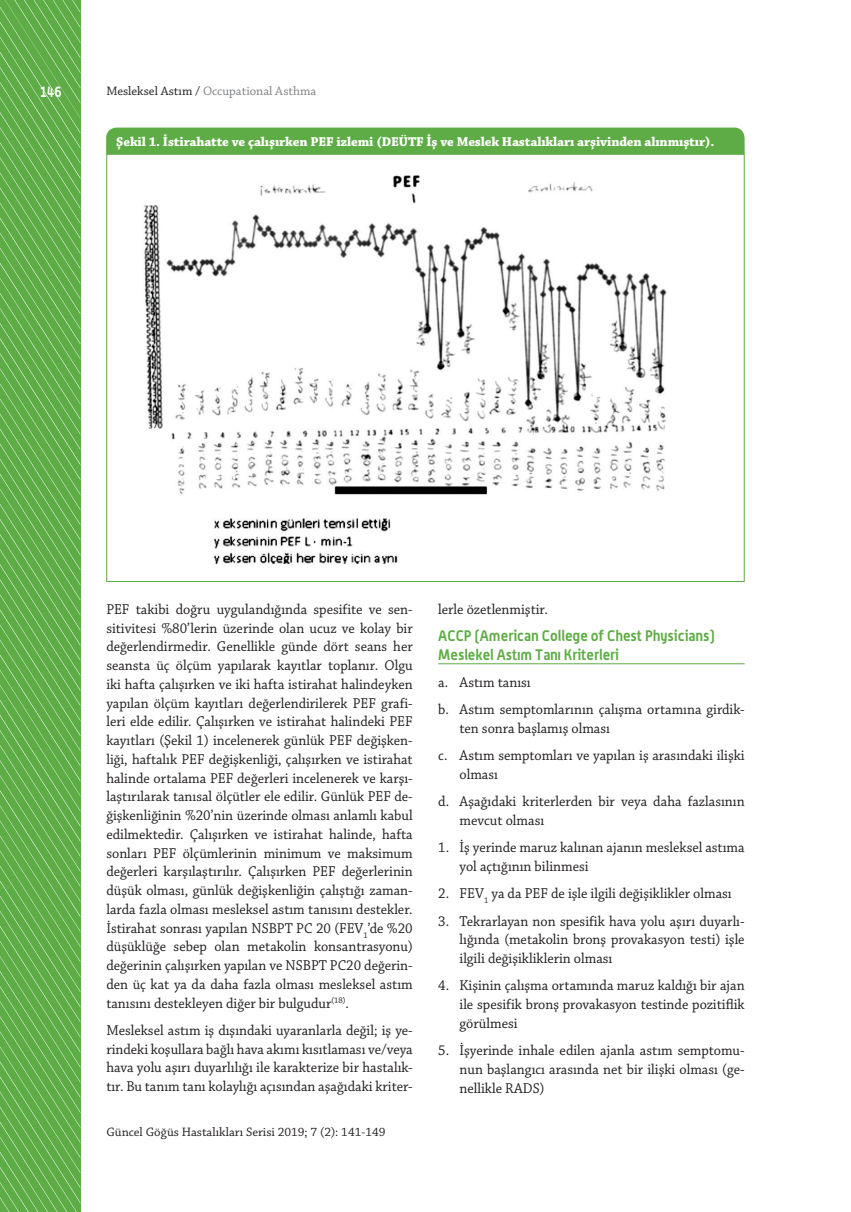
<style>
.page{position:relative;width:851px;height:1212px;background:#fff}
.page>*{position:absolute;margin:0;border:0;box-sizing:border-box;transform-origin:0 0}
.t1{font:15px/18.8px "Chaparral Pro";color:#231f20;text-align:justify;scale:.95 1}
.t2{font:700 15px/18.8px "Alwyn OT";color:#5eac45;scale:.95 1}
.t3{font:700 15px "Alwyn OT";color:#fff;scale:.85 1}
.t4{font:700 13.5px "Chaparral Pro";letter-spacing:-.01em;color:#fff}
.t5{font:12.9px "Chaparral Pro";color:#231f20}
.t6{font:12.9px "Chaparral Pro";color:#808285}
.s1{color:#231f20}
</style>
<div class="page">
<svg style="left:0;top:0;width:80px;height:1212px;background:#67b04f"></svg>
<hr style="left:438px;top:663px;width:306px;height:1px;background:#5eac45">
<div style="left:106px;top:128px;width:638px;height:26px;background:#5eac45"></div>
<img style="left:143px;top:175px;width:524px;height:389px">
<p class="t3" style="left:40px;top:82px;width:28px">146</p>
<p class="t6" style="left:106px;top:83px;width:211px"><span class="s1">Mesleksel Astım /</span> Occupational Asthma</p>
<p class="t4" style="left:116px;top:134px;width:599px">Şekil 1. İstirahatte ve çalışırken PEF izlemi (DEÜTF İş ve Meslek Hastalıkları arşivinden alınmıştır).</p>
<p class="t1" style="left:106px;top:600px;width:324px">PEF takibi doğru uygulandığında spesifite ve sen&shy;sitivitesi %80’lerin üzerinde olan ucuz ve kolay bir değerlendirmedir. Genellikle günde dört seans her seansta üç ölçüm yapılarak kayıtlar toplanır. Olgu iki hafta çalışırken ve iki hafta istirahat halindeyken yapılan ölçüm kayıtları değerlendirilerek PEF grafi&shy;leri elde edilir. Çalışırken ve istirahat halindeki PEF kayıtları (Şekil 1) incelenerek günlük PEF değişken&shy;liği, haftalık PEF değişkenliği, çalışırken ve istirahat halinde ortalama PEF değerleri incelenerek ve karşı&shy;laştırılarak tanısal ölçütler ele edilir. Günlük PEF de&shy;ğişkenliğinin %20’nin üzerinde olması anlamlı kabul edilmektedir. Çalışırken ve istirahat halinde, hafta sonları PEF ölçümlerinin minimum ve maksimum değerleri karşılaştırılır. Çalışırken PEF değerlerinin düşük olması, günlük değişkenliğin çalıştığı zaman&shy;larda fazla olması mesleksel astım tanısını destekler.<br>İstirahat sonrası yapılan NSBPT PC 20 (FEV<sub>1</sub>’de %20 düşüklüğe sebep olan metakolin konsantrasyonu) değerinin çalışırken yapılan ve NSBPT PC20 değerin&shy;den üç kat ya da daha fazla olması mesleksel astım tanısını destekleyen diğer bir bulgudur<sup>(18)</sup>.</p>
<p class="t1" style="left:106px;top:1021px;width:324px">Mesleksel astım iş dışındaki uyaranlarla değil; iş ye&shy;rindeki koşullara bağlı hava akımı kısıtlaması ve/veya hava yolu aşırı duyarlılığı ile karakterize bir hastalık&shy;tır. Bu tanım tanı kolaylığı açısından aşağıdaki kriter-</p>
<p class="t5" style="left:106px;top:1125px;width:281px">Güncel Göğüs Hastalıkları Serisi 2019; 7 (2): 141-149</p>
<p class="t1" style="left:438px;top:600px;width:117px">lerle özetlenmiştir.</p>
<p class="t2" style="left:438px;top:626px;width:292px">ACCP (American College of Chest Physicians)<br>Meslekel Astım Tanı Kriterleri</p>
<p class="t1" style="left:438px;top:669px;width:324px;line-height:27.3px">a. Astım tanısı<br>b. Astım semptomlarının çalışma ortamına girdik-</p>
<p class="t1" style="left:438px;top:715px;width:324px;line-height:27.3px;text-indent:21px">ten sonra başlamış olması<br>c. Astım semptomları ve yapılan iş arasındaki ilişki</p>
<p class="t1" style="left:438px;top:761px;width:324px;line-height:27.3px;text-indent:21px">olması<br>d. Aşağıdaki kriterlerden bir veya daha fazlasının</p>
<p class="t1" style="left:459px;top:812px;width:91px">mevcut olması</p>
<p class="t1" style="left:459px;top:839px;width:301px;text-indent:-21px">1. İş yerinde maruz kalınan ajanın mesleksel astıma yol açtığının bilinmesi</p>
<p class="t1" style="left:438px;top:885px;width:310px">2. FEV<sub>1</sub> ya da PEF de işle ilgili değişiklikler olması</p>
<p class="t1" style="left:459px;top:912px;width:301px;text-indent:-21px">3. Tekrarlayan non spesifik hava yolu aşırı duyarlı&shy;lığında (metakolin bronş provakasyon testi) işle ilgili değişikliklerin olması</p>
<p class="t1" style="left:459px;top:977px;width:301px;text-indent:-21px">4. Kişinin çalışma ortamında maruz kaldığı bir ajan ile spesifik bronş provakasyon testinde pozitiflik görülmesi</p>
<p class="t1" style="left:459px;top:1042px;width:301px;text-indent:-21px">5. İşyerinde inhale edilen ajanla astım semptomu&shy;nun başlangıcı arasında net bir ilişki olması (ge&shy;nellikle RADS)</p>
</div>
